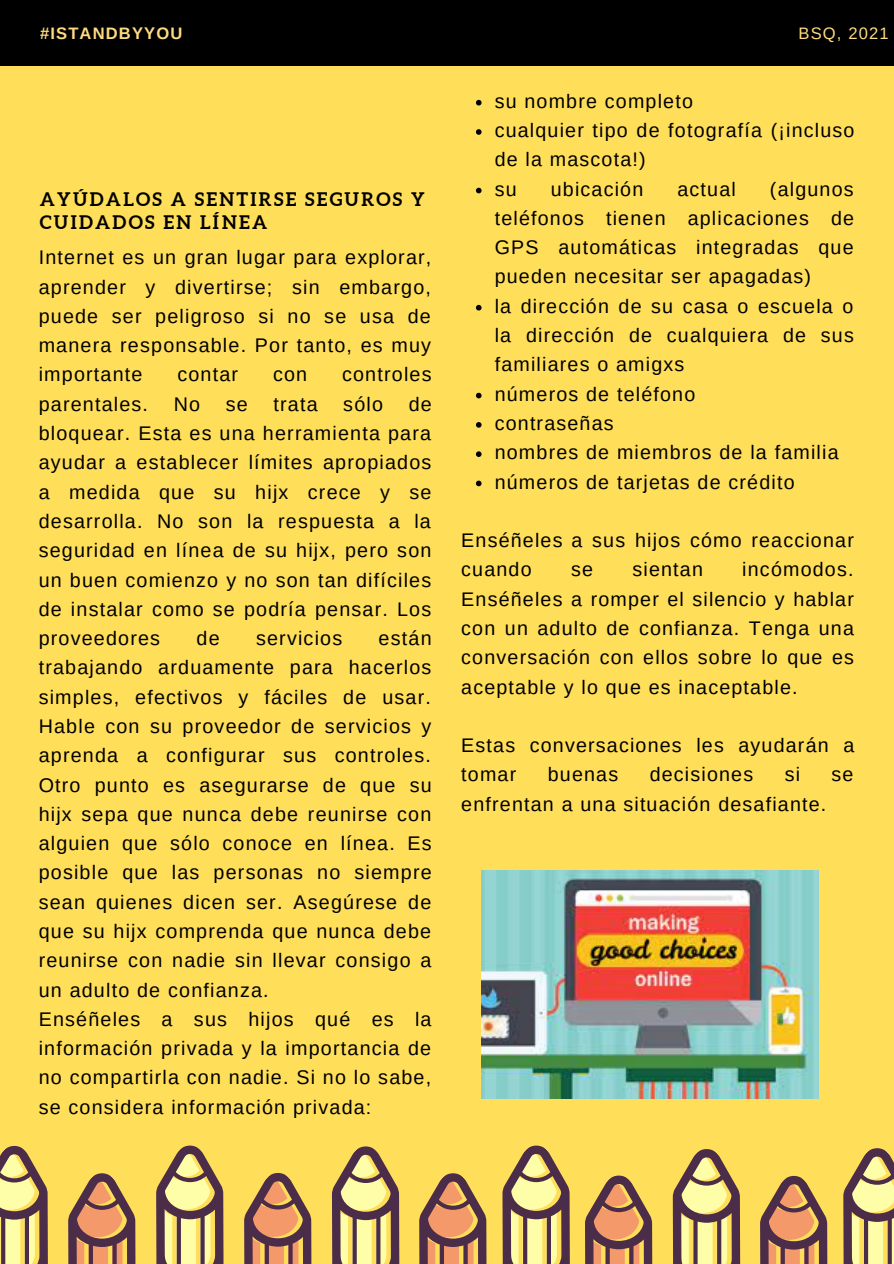
<style>
.page{position:relative;width:894px;height:1264px;background:#fff}
.page>*{position:absolute;margin:0;border:0;box-sizing:border-box;transform-origin:0 0}
.t1{font:19.65px/29.2px "Arimo";letter-spacing:.06em;color:#000;text-align:justify}
.t2{font:700 18.75px/22.5px "Aleo";letter-spacing:.12em;color:#000}
.t3{font:700 16.5px "Arimo";letter-spacing:.07em;color:#feda80}
.t4{font:16.5px "Arimo";letter-spacing:.07em;color:#feda80}
</style>
<div class="page">
<div style="left:0;top:0;width:893px;height:1263px;background:#ffde59"></div>
<div style="left:0;top:0;width:893px;height:66px;background:#000"></div>
<svg style="left:0;top:1145px;width:893px;height:118px"></svg>
<img style="left:481px;top:871px;width:337px;height:227px">
<svg style="left:476px;top:100px;width:5px;height:5px"></svg>
<svg style="left:476px;top:129px;width:5px;height:6px"></svg>
<svg style="left:476px;top:188px;width:5px;height:5px"></svg>
<svg style="left:476px;top:305px;width:5px;height:5px"></svg>
<svg style="left:476px;top:393px;width:5px;height:5px"></svg>
<svg style="left:476px;top:422px;width:5px;height:5px"></svg>
<svg style="left:476px;top:451px;width:5px;height:6px"></svg>
<svg style="left:476px;top:480px;width:5px;height:6px"></svg>
<p class="t3" style="left:40px;top:24px;width:144px">#ISTANDBYYOU</p>
<p class="t4" style="left:798px;top:24px;width:92px">BSQ, 2021</p>
<p class="t2" style="left:40px;top:188px;width:386px">AYÚDALOS A SENTIRSE SEGUROS Y<br>CUIDADOS EN LÍNEA</p>
<p class="t1" style="left:39px;top:243px;width:394px">Internet es un gran lugar para explorar, aprender y divertirse; sin embargo, puede ser peligroso si no se usa de manera responsable. Por tanto, es muy importante</p>
<p class="t1" style="left:177px;top:360px;width:62px">contar</p>
<p class="t1" style="left:273px;top:360px;width:36px">con</p>
<p class="t1" style="left:342px;top:360px;width:91px">controles</p>
<p class="t1" style="left:39px;top:389px;width:111px">parentales.</p>
<p class="t1" style="left:174px;top:389px;width:28px">No</p>
<p class="t1" style="left:226px;top:389px;width:23px">se</p>
<p class="t1" style="left:273px;top:389px;width:46px">trata</p>
<p class="t1" style="left:343px;top:389px;width:41px">sólo</p>
<p class="t1" style="left:39px;top:389px;width:394px;text-indent:370px">de bloquear. Esta es una herramienta para ayudar a establecer límites apropiados a medida que su hijx crece y se desarrolla. No son la respuesta a la seguridad en línea de su hijx, pero son un buen comienzo y no son tan difíciles de instalar como se podría pensar. Los proveedores</p>
<p class="t1" style="left:39px;top:623px;width:394px;text-indent:340px">están trabajando arduamente para hacerlos simples, efectivos y fáciles de usar.<br>Hable con su proveedor de servicios y aprenda a configurar sus controles.<br>Otro punto es asegurarse de que su hijx sepa que nunca debe reunirse con alguien que sólo conoce en línea. Es posible que las personas no siempre sean quienes dicen ser. Asegúrese de que su hijx comprenda que nunca debe reunirse con nadie sin llevar consigo a un adulto de confianza.</p>
<p class="t1" style="left:39px;top:1004px;width:394px">Enséñeles a sus hijos qué es la información privada y la importancia de no compartirla con nadie. Si no lo sabe, se considera información privada:</p>
<p class="t1" style="left:196px;top:623px;width:25px">de</p>
<p class="t1" style="left:256px;top:623px;width:88px">servicios</p>
<p class="t1" style="left:494px;top:86px;width:200px">su nombre completo</p>
<p class="t1" style="left:494px;top:116px;width:361px">cualquier tipo de fotografía (¡incluso de la mascota!)</p>
<p class="t1" style="left:494px;top:174px;width:23px">su</p>
<p class="t1" style="left:550px;top:174px;width:94px">ubicación</p>
<p class="t1" style="left:677px;top:174px;width:60px">actual</p>
<p class="t1" style="left:494px;top:174px;width:361px;text-indent:275px">(algunos teléfonos tienen aplicaciones de GPS automáticas integradas que pueden necesitar ser apagadas)</p>
<p class="t1" style="left:494px;top:291px;width:360px">la dirección de su casa o escuela o la dirección de cualquiera de sus familiares o amigxs</p>
<p class="t1" style="left:494px;top:379px;width:202px">números de teléfono</p>
<p class="t1" style="left:494px;top:408px;width:120px">contraseñas</p>
<p class="t1" style="left:494px;top:438px;width:345px">nombres de miembros de la familia</p>
<p class="t1" style="left:494px;top:467px;width:301px">números de tarjetas de crédito</p>
<p class="t1" style="left:461px;top:525px;width:394px">Enséñeles a sus hijos cómo reaccionar cuando</p>
<p class="t1" style="left:461px;top:555px;width:394px;text-indent:281px">incómodos.<br>Enséñeles a romper el silencio y hablar con un adulto de confianza. Tenga una conversación con ellos sobre lo que es aceptable y lo que es inaceptable.</p>
<p class="t1" style="left:461px;top:730px;width:394px">Estas conversaciones les ayudarán a tomar</p>
<p class="t1" style="left:571px;top:555px;width:23px">se</p>
<p class="t1" style="left:632px;top:555px;width:72px">sientan</p>
<p class="t1" style="left:547px;top:760px;width:72px">buenas</p>
<p class="t1" style="left:649px;top:760px;width:105px">decisiones</p>
<p class="t1" style="left:784px;top:760px;width:17px">si</p>
<p class="t1" style="left:831px;top:760px;width:23px">se</p>
<p class="t1" style="left:461px;top:789px;width:366px">enfrentan a una situación desafiante.</p>
</div>
